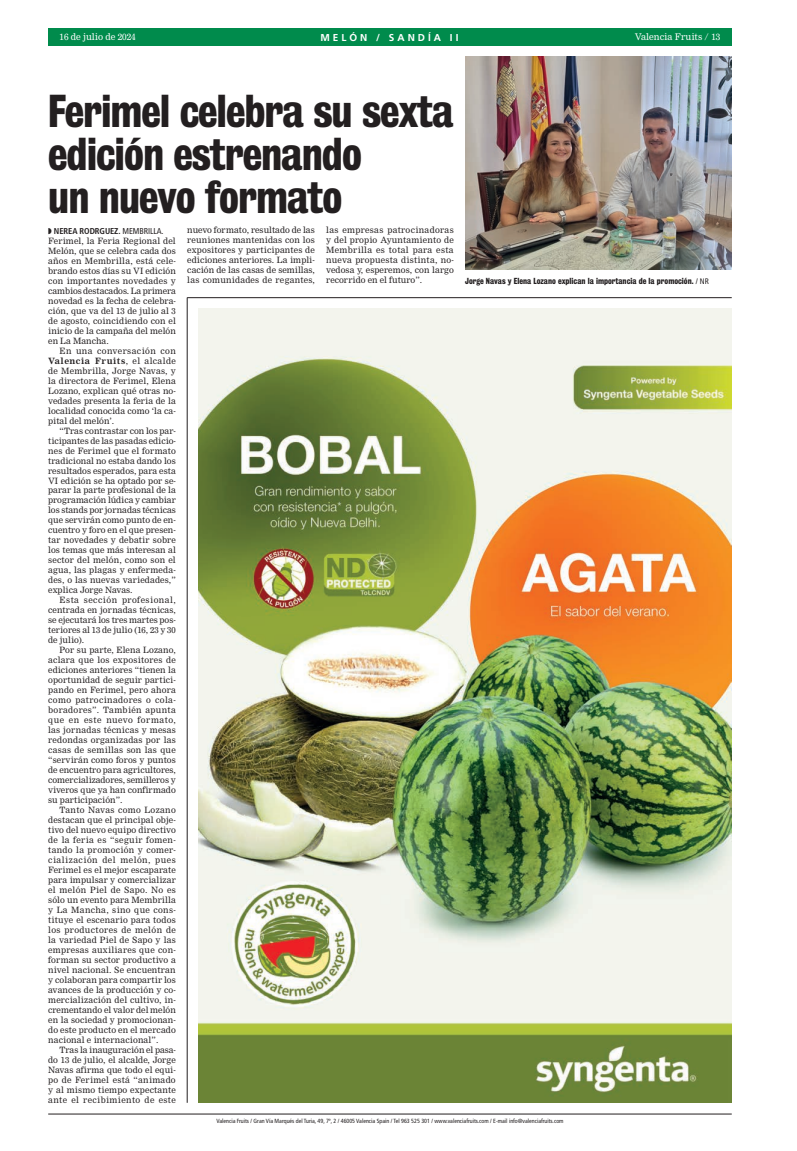
<style>
.page{position:relative;width:797px;height:1151px;background:#fff}
.page>*{position:absolute;margin:0;border:0;box-sizing:border-box;transform-origin:0 0}
.t1{font:42px/43px "Bureau Grot Three Seven";letter-spacing:-.025em;color:#231f20}
.t2{font:700 10px "Frutiger";letter-spacing:.3em;color:#fff}
.t3{font:9px "Nimrod";color:#fff}
.t4{font:8.5px/10px "Nimrod";letter-spacing:.005em;color:#231f20;text-align:justify}
.t5{font:700 condensed 8.5px "Frutiger";letter-spacing:-.01em;color:#231f20}
.t6{font:8px "Bureau Grot Three Seven";color:#231f20}
.t7{font:condensed 6px "Frutiger";color:#231f20}
.s1{font-weight:400}
.s2{font-weight:700}
.s3{font-family:"Frutiger";font-stretch:condensed}
</style>
<div class="page">
<div style="left:48px;top:28px;width:683px;height:17px;background:#008b4c"></div>
<hr style="left:48px;top:1114px;width:683px;height:1px;background:#231f20">
<img style="left:198px;top:308px;width:533px;height:794px">
<hr style="left:187px;top:297px;width:544px;height:1px;background:#231f20">
<hr style="left:187px;top:298px;width:1px;height:805px;background:#231f20">
<img style="left:465px;top:57px;width:266px;height:212px">
<p class="t3" style="left:60px;top:32px;width:78px">16 de julio de 2024</p>
<p class="t2" style="left:320px;top:32px;width:140px">MELÓN / SANDÍA II</p>
<p class="t3" style="left:634px;top:32px;width:87px">Valencia Fruits / 13</p>
<h1 class="t1" style="left:48px;top:90px;width:407px">Ferimel celebra su sexta edición estrenando<br>un nuevo formato</h1>
<p class="t5" style="left:48px;top:226px;width:117px">◗ NEREA RODRGUEZ. <span class="s1">MEMBRILLA.</span></p>
<p class="t4" style="left:48px;top:236px;width:129px">Ferimel, la Feria Regional del Melón, que se celebra cada dos años en Membrilla, está cele&shy;brando estos días su VI edición con importantes novedades y cambios destacados. La primera novedad es la fecha de celebra&shy;ción, que va del 13 de julio al 3 de agosto, coincidiendo con el inicio de la campaña del melón en La Mancha.</p>
<p class="t4" style="left:48px;top:345px;width:129px;text-indent:11px">En una conversación con <span class="s2">Valencia Fruits</span>, el alcalde de Membrilla, Jorge Navas, y la directora de Ferimel, Elena Lozano, explican qué otras no&shy;vedades presenta la feria de la localidad conocida como ‘la ca&shy;pital del melón’.</p>
<p class="t4" style="left:48px;top:425px;width:129px;text-indent:11px">“Tras contrastar con los par&shy;ticipantes de las pasadas edicio&shy;nes de Ferimel que el formato tradicional no estaba dando los resultados esperados, para esta VI edición se ha optado por se&shy;parar la parte profesional de la programación lúdica y cambiar los stands por jornadas técnicas que servirán como punto de en&shy;cuentro y foro en el que presen&shy;tar novedades y debatir sobre los temas que más interesan al sector del melón, como son el agua, las plagas y enfermeda&shy;des, o las nuevas variedades,” explica Jorge Navas.</p>
<p class="t4" style="left:48px;top:595px;width:129px;text-indent:11px">Esta sección profesional, centrada en jornadas técnicas, se ejecutará los tres martes pos&shy;teriores al 13 de julio (16, 23 y 30 de julio).</p>
<p class="t4" style="left:48px;top:645px;width:129px;text-indent:11px">Por su parte, Elena Lozano, aclara que los expositores de ediciones anteriores “tienen la oportunidad de seguir partici&shy;pando en Ferimel, pero ahora como patrocinadores o cola&shy;boradores”. También apunta que en este nuevo formato, las jornadas técnicas y mesas redondas organizadas por las casas de semillas son las que “servirán como foros y puntos de encuentro para agricultores, comercializadores, semilleros y viveros que ya han confirmado su participación”.</p>
<p class="t4" style="left:48px;top:805px;width:129px;text-indent:11px">Tanto Navas como Lozano destacan que el principal obje&shy;tivo del nuevo equipo directivo de la feria es “seguir fomen&shy;tando la promoción y comer&shy;cialización del melón, pues Ferimel es el mejor escaparate para impulsar y comercializar el melón Piel de Sapo. No es sólo un evento para Membrilla y La Mancha, sino que cons&shy;tituye el escenario para todos los productores de melón de la variedad Piel de Sapo y las empresas auxiliares que con&shy;forman su sector productivo a nivel nacional. Se encuentran y colaboran para compartir los avances de la producción y co&shy;mercialización del cultivo, in&shy;crementando el valor del melón en la sociedad y promocionan&shy;do este producto en el mercado nacional e internacional”.</p>
<p class="t4" style="left:48px;top:1045px;width:129px;text-indent:11px">Tras la inauguración el pasa&shy;do 13 de julio, el alcalde, Jorge Navas afirma que todo el equi&shy;po de Ferimel está “animado y al mismo tiempo expectante ante el recibimiento de este</p>
<p class="t4" style="left:187px;top:225px;width:129px">nuevo formato, resultado de las reuniones mantenidas con los expositores y participantes de ediciones anteriores. La impli&shy;cación de las casas de semillas, las comunidades de regantes,</p>
<p class="t4" style="left:326px;top:225px;width:129px">las empresas patrocinadoras y del propio Ayuntamiento de Membrilla es total para esta nueva propuesta distinta, no&shy;vedosa y, esperemos, con largo recorrido en el futuro”.</p>
<p class="t6" style="left:465px;top:276px;width:245px">Jorge Navas y Elena Lozano explican la importancia de la promoción. <span class="s3">/ NR</span></p>
<p class="t7" style="left:216px;top:1117px;width:349px">Valencia Fruits / Gran Vía Marqués del Turia, 49, 7º, 2 / 46005 Valencia Spain / Tel 963 525 301 / www.valenciafruits.com / E-mail info@valenciafruits.com</p>
</div>
